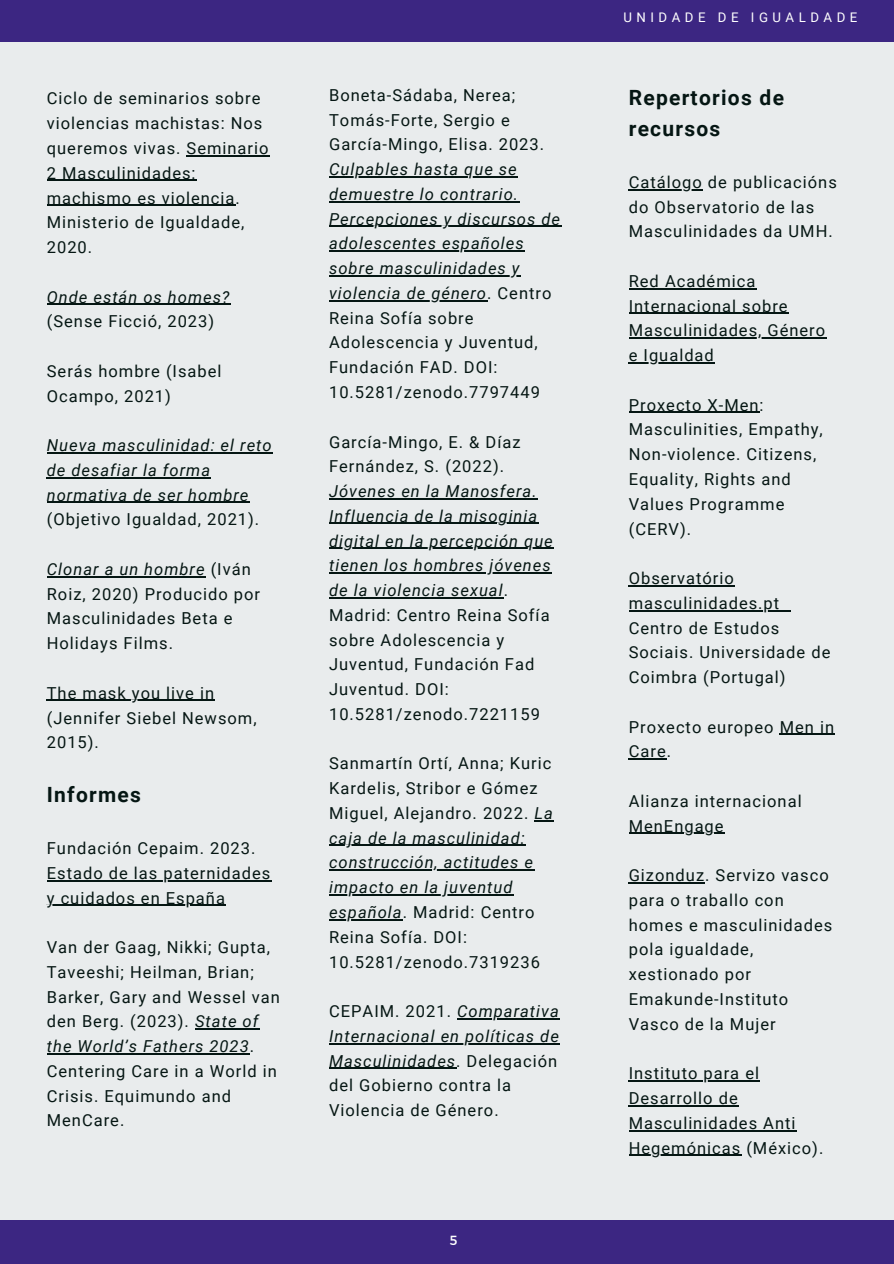
<style>
.page{position:relative;width:894px;height:1264px;background:#fff}
.page>*{position:absolute;margin:0;border:0;box-sizing:border-box;transform-origin:0 0}
.t1{font:700 21px/31.5px "Roboto";letter-spacing:.06em;color:#051613}
.t2{font:16.5px/24.8px "Roboto";letter-spacing:.06em;color:#051613}
.t3{font:italic 16.5px/24.8px "Roboto";letter-spacing:.06em;color:#051613}
.t4{font:13.2px "Roboto";letter-spacing:.34em;color:#fff}
.t5{font:13.2px "Montserrat";color:#fff}
.s1{font-style:italic}
.s2{font-style:normal}
</style>
<div class="page">
<div style="left:0;top:0;width:893px;height:1263px;background:#e9eced"></div>
<div style="left:0;top:1220px;width:893px;height:43px;background:#3c2682"></div>
<div style="left:0;top:0;width:893px;height:42px;background:#3c2682"></div>
<hr style="left:186px;top:155px;width:83px;height:1px;background:#051613">
<hr style="left:47px;top:180px;width:149px;height:1px;background:#051613">
<hr style="left:47px;top:205px;width:188px;height:1px;background:#051613">
<hr style="left:47px;top:304px;width:183px;height:1px;background:#051613">
<hr style="left:47px;top:452px;width:226px;height:1px;background:#051613">
<hr style="left:47px;top:477px;width:164px;height:1px;background:#051613">
<hr style="left:47px;top:502px;width:202px;height:1px;background:#051613">
<hr style="left:47px;top:576px;width:158px;height:1px;background:#051613">
<hr style="left:47px;top:700px;width:168px;height:1px;background:#051613">
<hr style="left:47px;top:880px;width:224px;height:1px;background:#051613">
<hr style="left:47px;top:904px;width:179px;height:1px;background:#051613">
<hr style="left:195px;top:1028px;width:64px;height:1px;background:#051613">
<hr style="left:47px;top:1053px;width:203px;height:1px;background:#051613">
<hr style="left:628px;top:189px;width:74px;height:1px;background:#051613">
<hr style="left:628px;top:288px;width:128px;height:1px;background:#051613">
<hr style="left:628px;top:313px;width:160px;height:1px;background:#051613">
<hr style="left:628px;top:337px;width:198px;height:2px;background:#051613">
<hr style="left:628px;top:362px;width:86px;height:1px;background:#051613">
<hr style="left:628px;top:412px;width:131px;height:1px;background:#051613">
<hr style="left:628px;top:585px;width:106px;height:1px;background:#051613">
<hr style="left:628px;top:610px;width:152px;height:1px;background:#051613">
<hr style="left:779px;top:733px;width:55px;height:2px;background:#051613">
<hr style="left:628px;top:758px;width:38px;height:1px;background:#051613">
<hr style="left:628px;top:832px;width:96px;height:2px;background:#051613">
<hr style="left:628px;top:882px;width:77px;height:1px;background:#051613">
<hr style="left:628px;top:1080px;width:131px;height:1px;background:#051613">
<hr style="left:628px;top:1105px;width:110px;height:1px;background:#051613">
<hr style="left:628px;top:1129px;width:168px;height:2px;background:#051613">
<hr style="left:628px;top:1154px;width:113px;height:1px;background:#051613">
<hr style="left:329px;top:176px;width:188px;height:1px;background:#051613">
<hr style="left:329px;top:201px;width:190px;height:1px;background:#051613">
<hr style="left:329px;top:226px;width:232px;height:1px;background:#051613">
<hr style="left:329px;top:250px;width:195px;height:2px;background:#051613">
<hr style="left:329px;top:275px;width:191px;height:1px;background:#051613">
<hr style="left:329px;top:300px;width:158px;height:1px;background:#051613">
<hr style="left:329px;top:498px;width:208px;height:1px;background:#051613">
<hr style="left:329px;top:523px;width:209px;height:1px;background:#051613">
<hr style="left:329px;top:547px;width:224px;height:2px;background:#051613">
<hr style="left:329px;top:572px;width:222px;height:1px;background:#051613">
<hr style="left:329px;top:597px;width:174px;height:1px;background:#051613">
<svg style="left:534px;top:820px;width:20px;height:1px"></svg>
<hr style="left:329px;top:844px;width:196px;height:2px;background:#051613">
<hr style="left:329px;top:869px;width:205px;height:1px;background:#051613">
<hr style="left:329px;top:894px;width:184px;height:1px;background:#051613">
<hr style="left:329px;top:919px;width:73px;height:1px;background:#051613">
<hr style="left:457px;top:1018px;width:102px;height:1px;background:#051613">
<hr style="left:329px;top:1042px;width:230px;height:2px;background:#051613">
<hr style="left:329px;top:1067px;width:127px;height:1px;background:#051613">
<p class="t2" style="left:47px;top:86px;width:223px">Ciclo de seminarios sobre violencias machistas: Nos queremos vivas. Seminario<br>2 Masculinidades: machismo es violencia.<br>Ministerio de Igualdade,<br>2020.</p>
<p class="t3" style="left:47px;top:284px;width:184px">Onde están os homes?</p>
<p class="t2" style="left:47px;top:309px;width:169px">(Sense Ficció, 2023)</p>
<p class="t2" style="left:47px;top:359px;width:176px">Serás hombre (Isabel<br>Ocampo, 2021)</p>
<p class="t3" style="left:47px;top:433px;width:226px">Nueva masculinidad: el reto de desafiar la forma normativa de ser hombre</p>
<p class="t2" style="left:47px;top:507px;width:214px">(Objetivo Igualdad, 2021).</p>
<p class="t2" style="left:47px;top:557px;width:215px"><span class="s1">Clonar a un hombre</span> (Iván<br>Roiz, 2020) Producido por<br>Masculinidades Beta e<br>Holidays Films.</p>
<p class="t2" style="left:47px;top:680px;width:211px">The mask you live in (Jennifer Siebel Newsom,<br>2015).</p>
<p class="t1" style="left:47px;top:779px;width:96px">Informes</p>
<p class="t2" style="left:47px;top:836px;width:225px">Fundación Cepaim. 2023.<br>Estado de las paternidades y cuidados en España</p>
<p class="t2" style="left:47px;top:935px;width:234px">Van der Gaag, Nikki; Gupta,<br>Taveeshi; Heilman, Brian;<br>Barker, Gary and Wessel van den Berg. (2023). <span class="s1">State of the World’s Fathers 2023</span>.<br>Centering Care in a World in<br>Crisis. Equimundo and<br>MenCare.</p>
<p class="t2" style="left:329px;top:83px;width:216px">Boneta-Sádaba, Nerea;<br>Tomás-Forte, Sergio e<br>García-Mingo, Elisa. 2023.</p>
<p class="t3" style="left:329px;top:157px;width:232px">Culpables hasta que se demuestre lo contrario.<br>Percepciones y discursos de adolescentes españoles sobre masculinidades y violencia de género<span class="s2">. Centro<br>Reina Sofía sobre<br>Adolescencia y Juventud,<br>Fundación FAD. DOI:<br>10.5281/zenodo.7797449</span></p>
<p class="t2" style="left:329px;top:429px;width:193px">García-Mingo, E. &amp; Díaz<br>Fernández, S. (2022).</p>
<p class="t3" style="left:329px;top:479px;width:225px">Jóvenes en la Manosfera.<br>Influencia de la misoginia digital en la percepción que tienen los hombres jóvenes de la violencia sexual<span class="s2">.<br>Madrid: Centro Reina Sofía sobre Adolescencia y<br>Juventud, Fundación Fad<br>Juventud. DOI:<br>10.5281/zenodo.7221159</span></p>
<p class="t2" style="left:329px;top:751px;width:225px">Sanmartín Ortí, Anna; Kuric<br>Kardelis, Stribor e Gómez<br>Miguel, Alejandro. 2022. <span class="s1">La caja de la masculinidad: construcción, actitudes e impacto en la juventud española</span>. Madrid: Centro<br>Reina Sofía. DOI:<br>10.5281/zenodo.7319236</p>
<p class="t2" style="left:329px;top:999px;width:231px">CEPAIM. 2021. <span class="s1">Comparativa<br>Internacional en políticas de<br>Masculinidades</span>. Delegación del Gobierno contra la<br>Violencia de Género.</p>
<p class="t5" style="left:449px;top:1231px;width:9px">5</p>
<p class="t4" style="left:623px;top:10px;width:235px">UNIDADE DE IGUALDADE</p>
<p class="t1" style="left:628px;top:82px;width:157px">Repertorios de recursos</p>
<p class="t2" style="left:628px;top:170px;width:209px">Catálogo de publicacións do Observatorio de las<br>Masculinidades da UMH.</p>
<p class="t2" style="left:628px;top:269px;width:198px">Red Académica<br>Internacional sobre<br>Masculinidades, Género e Igualdad</p>
<p class="t2" style="left:628px;top:393px;width:195px">Proxecto X-Men:<br>Masculinities, Empathy,<br>Non-violence. Citizens,<br>Equality, Rights and<br>Values Programme (CERV).</p>
<p class="t2" style="left:628px;top:566px;width:203px">Observatório masculinidades.pt<br>Centro de Estudos<br>Sociais. Universidade de<br>Coimbra (Portugal)</p>
<p class="t2" style="left:628px;top:714px;width:207px">Proxecto europeo Men in<br>Care.</p>
<p class="t2" style="left:628px;top:789px;width:174px">Alianza internacional<br>MenEngage</p>
<p class="t2" style="left:628px;top:863px;width:205px">Gizonduz. Servizo vasco para o traballo con homes e masculinidades pola igualdade, xestionado por<br>Emakunde-Instituto<br>Vasco de la Mujer</p>
<p class="t2" style="left:628px;top:1061px;width:196px">Instituto para el<br>Desarrollo de<br>Masculinidades Anti<br>Hegemónicas (México).</p>
</div>
